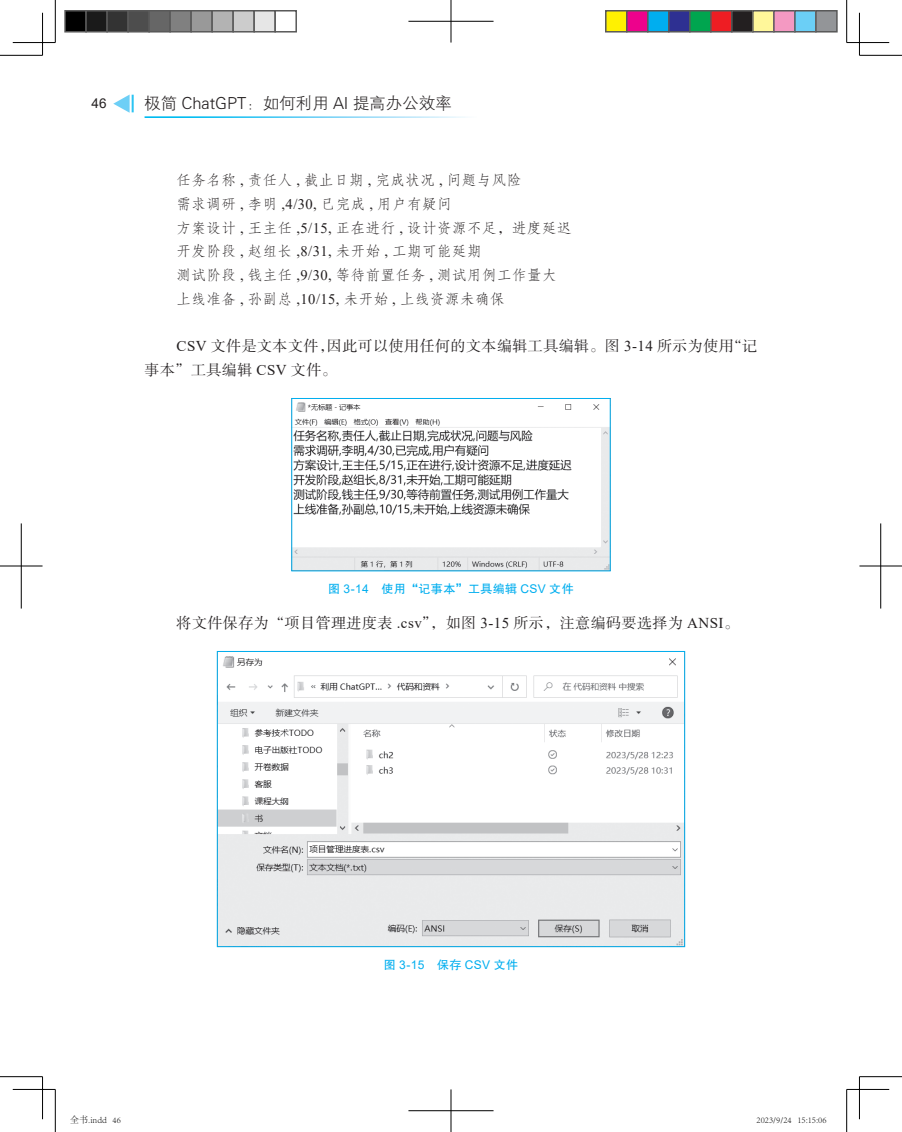
<style>
.page{position:relative;width:902px;height:1132px;background:#fff}
.page>*{position:absolute;margin:0;border:0;box-sizing:border-box;transform-origin:0 0}
.t1{font:16.5px "FZXH1 K GBK1 0";color:#231f20}
.正文{font:15px/23.7px "FZSSK GBK1 0";letter-spacing:.03em;color:#231f20}
.代码1{font:14.55px "FZFSK GBK1 0";letter-spacing:.03em;color:#231f20}
.t2{font:13.5px "Arial";color:#231f20}
.图题{font:12px "FZHTK GBK1 0";letter-spacing:.03em;color:#00aeef}
.图题-2{font:12px "Arial";color:#00aeef}
.t3{font:300 9px "Adobe Song Std";color:#000}
.s1{font-family:"Times New Roman"}
.s2{font-family:"Arial"}
.s3{font-family:"FZHTK GBK1 0"}
</style>
<div class="page">
<img style="left:113px;top:94px;width:353px;height:24px">
<img style="left:293px;top:402px;width:315px;height:167px">
<div style="left:291px;top:398px;width:319px;height:173px;border:1px solid #00aeef"></div>
<img style="left:219px;top:656px;width:464px;height:288px">
<div style="left:217px;top:651px;width:468px;height:295px;border:1px solid #00aeef"></div>
<hr style="left:0;top:55px;width:43px;height:1px;background:#000">
<hr style="left:859px;top:55px;width:42px;height:1px;background:#000">
<hr style="left:0;top:1075px;width:43px;height:1px;background:#000">
<hr style="left:859px;top:1075px;width:42px;height:1px;background:#000">
<hr style="left:55px;top:0;width:1px;height:43px;background:#000">
<hr style="left:55px;top:1089px;width:1px;height:42px;background:#000">
<hr style="left:846px;top:0;width:1px;height:43px;background:#000">
<hr style="left:846px;top:1089px;width:1px;height:42px;background:#000">
<hr style="left:13px;top:42px;width:42px;height:1px;background:#000">
<hr style="left:846px;top:42px;width:43px;height:1px;background:#000">
<hr style="left:13px;top:1088px;width:42px;height:1px;background:#000">
<hr style="left:846px;top:1088px;width:43px;height:1px;background:#000">
<hr style="left:42px;top:13px;width:1px;height:42px;background:#000">
<hr style="left:42px;top:1076px;width:1px;height:42px;background:#000">
<hr style="left:859px;top:13px;width:1px;height:42px;background:#000">
<hr style="left:859px;top:1076px;width:1px;height:42px;background:#000">
<hr style="left:408px;top:21px;width:85px;height:1px;background:#000">
<hr style="left:450px;top:0;width:1px;height:43px;background:#000">
<hr style="left:408px;top:1110px;width:85px;height:1px;background:#000">
<hr style="left:450px;top:1089px;width:1px;height:42px;background:#000">
<hr style="left:0;top:565px;width:43px;height:1px;background:#000">
<hr style="left:21px;top:523px;width:1px;height:85px;background:#000">
<hr style="left:859px;top:565px;width:42px;height:1px;background:#000">
<hr style="left:880px;top:523px;width:1px;height:85px;background:#000">
<div style="left:65px;top:11px;width:21px;height:21px;background:#000"></div>
<div style="left:64px;top:10px;width:23px;height:23px;border:2px solid #595959"></div>
<div style="left:86px;top:11px;width:21px;height:21px;background:#1a1a1a"></div>
<div style="left:85px;top:10px;width:23px;height:23px;border:2px solid #595959"></div>
<div style="left:107px;top:11px;width:21px;height:21px;background:#333"></div>
<div style="left:106px;top:10px;width:23px;height:23px;border:2px solid #595959"></div>
<div style="left:128px;top:11px;width:21px;height:21px;background:#4d4d4d"></div>
<div style="left:127px;top:10px;width:23px;height:23px;border:2px solid #595959"></div>
<div style="left:149px;top:11px;width:21px;height:21px;background:#666"></div>
<div style="left:148px;top:10px;width:23px;height:23px;border:2px solid #595959"></div>
<div style="left:170px;top:11px;width:21px;height:21px;background:#808080"></div>
<div style="left:169px;top:10px;width:23px;height:23px;border:2px solid #595959"></div>
<div style="left:191px;top:11px;width:21px;height:21px;background:#999"></div>
<div style="left:190px;top:10px;width:23px;height:23px;border:2px solid #595959"></div>
<div style="left:212px;top:11px;width:21px;height:21px;background:#b3b3b3"></div>
<div style="left:211px;top:10px;width:23px;height:23px;border:2px solid #595959"></div>
<div style="left:233px;top:11px;width:21px;height:21px;background:#ccc"></div>
<div style="left:232px;top:10px;width:23px;height:23px;border:2px solid #595959"></div>
<div style="left:254px;top:11px;width:21px;height:21px;background:#e6e6e6"></div>
<div style="left:253px;top:10px;width:23px;height:23px;border:2px solid #595959"></div>
<div style="left:274px;top:10px;width:23px;height:23px;border:2px solid #595959"></div>
<div style="left:605px;top:11px;width:21px;height:21px;background:#fff101"></div>
<div style="left:605px;top:10px;width:22px;height:23px;border:2px solid #595959"></div>
<div style="left:626px;top:11px;width:21px;height:21px;background:#ed028c"></div>
<div style="left:626px;top:10px;width:22px;height:23px;border:2px solid #595959"></div>
<div style="left:647px;top:11px;width:21px;height:21px;background:#00aeef"></div>
<div style="left:647px;top:10px;width:22px;height:23px;border:2px solid #595959"></div>
<div style="left:668px;top:11px;width:21px;height:21px;background:#2e3092"></div>
<div style="left:668px;top:10px;width:22px;height:23px;border:2px solid #595959"></div>
<div style="left:689px;top:11px;width:21px;height:21px;background:#00a54f"></div>
<div style="left:689px;top:10px;width:22px;height:23px;border:2px solid #595959"></div>
<div style="left:710px;top:11px;width:21px;height:21px;background:#ee1d23"></div>
<div style="left:710px;top:10px;width:22px;height:23px;border:2px solid #595959"></div>
<div style="left:731px;top:11px;width:21px;height:21px;background:#231f20"></div>
<div style="left:731px;top:10px;width:22px;height:23px;border:2px solid #595959"></div>
<div style="left:752px;top:11px;width:21px;height:21px;background:#fff79a"></div>
<div style="left:752px;top:10px;width:22px;height:23px;border:2px solid #595959"></div>
<div style="left:773px;top:11px;width:21px;height:21px;background:#f499c2"></div>
<div style="left:773px;top:10px;width:22px;height:23px;border:2px solid #595959"></div>
<div style="left:794px;top:11px;width:21px;height:21px;background:#6bcff6"></div>
<div style="left:794px;top:10px;width:22px;height:23px;border:2px solid #595959"></div>
<div style="left:815px;top:11px;width:21px;height:21px;background:#939598"></div>
<div style="left:815px;top:10px;width:22px;height:23px;border:2px solid #595959"></div>
<p class="t2" style="left:91px;top:94px;width:17px">46</p>
<p class="t1" style="left:144px;top:94px;width:309px">极简 ChatGPT：如何利用 AI 提高办公效率</p>
<p class="代码1" style="left:176px;top:172px;width:346px">任务名称 <span class="s1">,</span> 责任人 <span class="s1">,</span> 截止日期 <span class="s1">,</span> 完成状况 <span class="s1">,</span> 问题与风险</p>
<p class="代码1" style="left:176px;top:196px;width:277px">需求调研 <span class="s1">,</span> 李明 <span class="s1">,4/30,</span> 已完成 <span class="s1">,</span> 用户有疑问</p>
<p class="代码1" style="left:176px;top:220px;width:397px">方案设计 <span class="s1">,</span> 王主任 <span class="s1">,5/15,</span> 正在进行 <span class="s1">,</span> 设计资源不足，进度延迟</p>
<p class="代码1" style="left:176px;top:243px;width:307px">开发阶段 <span class="s1">,</span> 赵组长 <span class="s1">,8/31,</span> 未开始 <span class="s1">,</span> 工期可能延期</p>
<p class="代码1" style="left:176px;top:267px;width:382px">测试阶段 <span class="s1">,</span> 钱主任 <span class="s1">,9/30,</span> 等待前置任务 <span class="s1">,</span> 测试用例工作量大</p>
<p class="代码1" style="left:176px;top:290px;width:329px">上线准备 <span class="s1">,</span> 孙副总 <span class="s1">,10/15,</span> 未开始 <span class="s1">,</span> 上线资源未确保</p>
<p class="正文" style="left:145px;top:335px;width:614px;text-indent:32px"><span class="s1">CSV</span> 文件是文本文件，因此可以使用任何的文本编辑工具编辑。图 <span class="s1">3-14</span> 所示为使用“记事本”工具编辑 <span class="s1">CSV</span> 文件。</p>
<p class="图题" style="left:328px;top:581px;width:247px">图 <span class="s2">3-14</span> 使用“记事本”工具编辑 <span class="s2">CSV</span> 文件</p>
<p class="正文" style="left:176px;top:611px;width:564px">将文件保存为“项目管理进度表 <span class="s1">.csv</span>”，如图 <span class="s1">3-15</span> 所示，注意编码要选择为 <span class="s1">ANSI</span>。</p>
<p class="图题-2" style="left:384px;top:955px;width:136px"><span class="s3">图</span> 3-15 <span class="s3">保存</span> CSV <span class="s3">文件</span></p>
<p class="t3" style="left:70px;top:1114px;width:52px">全书.indd 46</p>
<p class="t3" style="left:756px;top:1114px;width:71px">2023/9/24 15:15:06</p>
</div>
